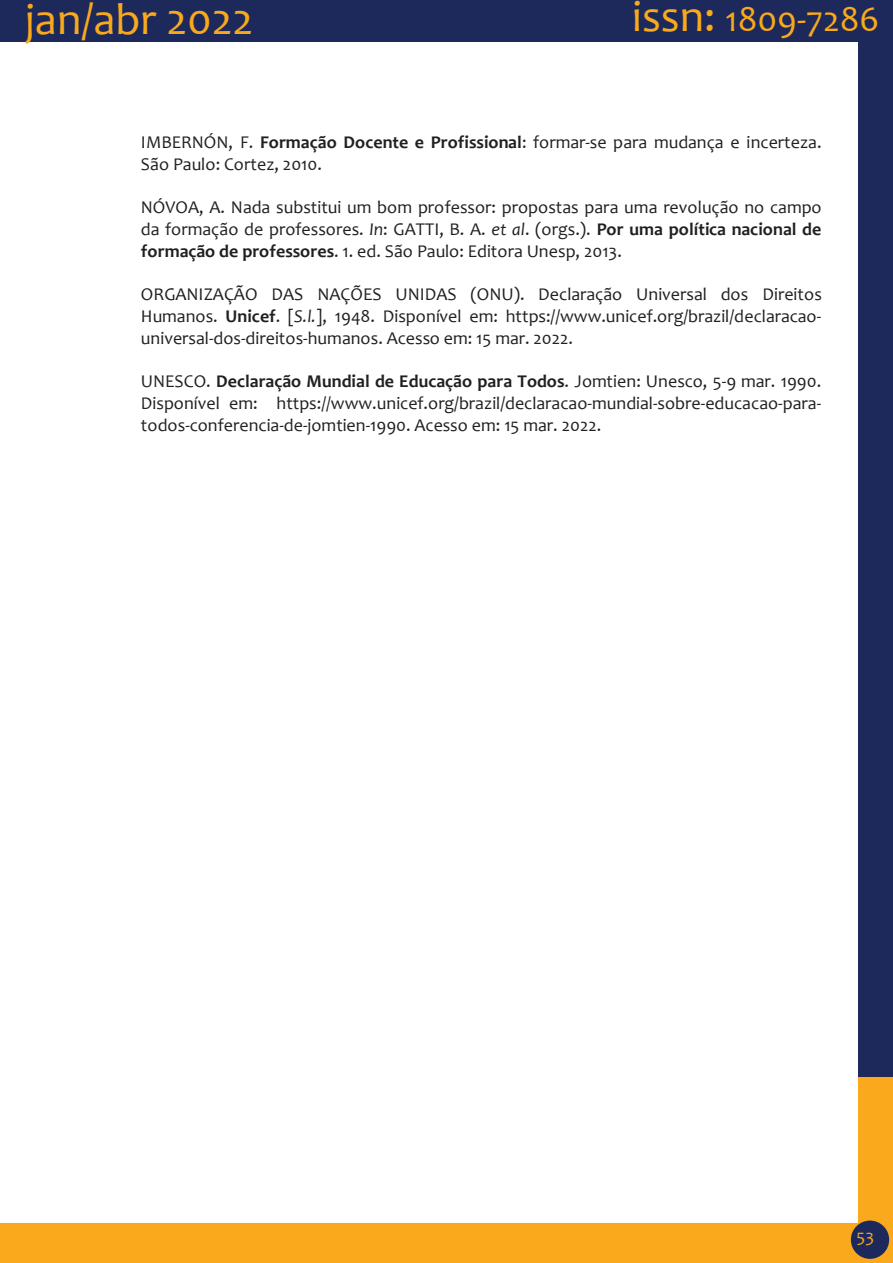
<style>
.page{position:relative;width:893px;height:1263px;background:#fff}
.page>*{position:absolute;margin:0;border:0;box-sizing:border-box;transform-origin:0 0}
.t1{font:45px "Candara";color:#f9a91b}
.t2{font:36px "Candara";color:#f9a91b}
.t3{font:18px/22px "Candara";color:#231f20;text-align:justify}
.t4{font:18px "Candara";color:#f9a91b}
.s1{font-size:45px}
.s2{font-weight:700}
.s3{font-style:italic}
</style>
<div class="page">
<div style="left:858px;top:0;width:34px;height:1079px;background:#1d295a"></div>
<div style="left:0;top:0;width:890px;height:41px;background:#1d295a"></div>
<div style="left:858px;top:1078px;width:35px;height:185px;background:#f9a91b"></div>
<div style="left:0;top:1224px;width:860px;height:39px;background:#f9a91b"></div>
<div style="left:851px;top:1221px;width:38px;height:38px;background:#1d295a;border-radius:50%"></div>
<h1 class="t1" style="left:25px;top:1px;width:230px">jan/abr 2022</h1>
<h2 class="t2" style="left:632px;top:5px;width:249px"><span class="s1">issn:</span> 1809-7286</h2>
<p class="t3" style="left:141px;top:133px;width:682px">IMBERNÓN, F. <span class="s2">Formação Docente e Profissional</span>: formar-se para mudança e incerteza.<br>São Paulo: Cortez, 2010.</p>
<p class="t3" style="left:141px;top:198px;width:682px">NÓVOA, A. Nada substitui um bom professor: propostas para uma revolução no campo da formação de professores. <span class="s3">In</span>: GATTI, B. A. <span class="s3">et al</span>. (orgs.). <span class="s2">Por uma política nacional de formação de professores</span>. 1. ed. São Paulo: Editora Unesp, 2013.</p>
<p class="t3" style="left:141px;top:285px;width:682px">ORGANIZAÇÃO DAS NAÇÕES UNIDAS (ONU). Declaração Universal dos Direitos Humanos. <span class="s2">Unicef</span>. [<span class="s3">S.l.</span>], 1948. Disponível em: https://www.unicef.org/brazil/declaracao&shy;universal-dos-direitos-humanos. Acesso em: 15 mar. 2022.</p>
<p class="t3" style="left:141px;top:372px;width:682px">UNESCO. <span class="s2">Declaração Mundial de Educação para Todos</span>. Jomtien: Unesco, 5-9 mar. 1990.<br>Disponível em: https://www.unicef.org/brazil/declaracao-mundial-sobre-educacao-para&shy;todos-conferencia-de-jomtien-1990. Acesso em: 15 mar. 2022.</p>
<p class="t4" style="left:856px;top:1229px;width:19px">53</p>
</div>
